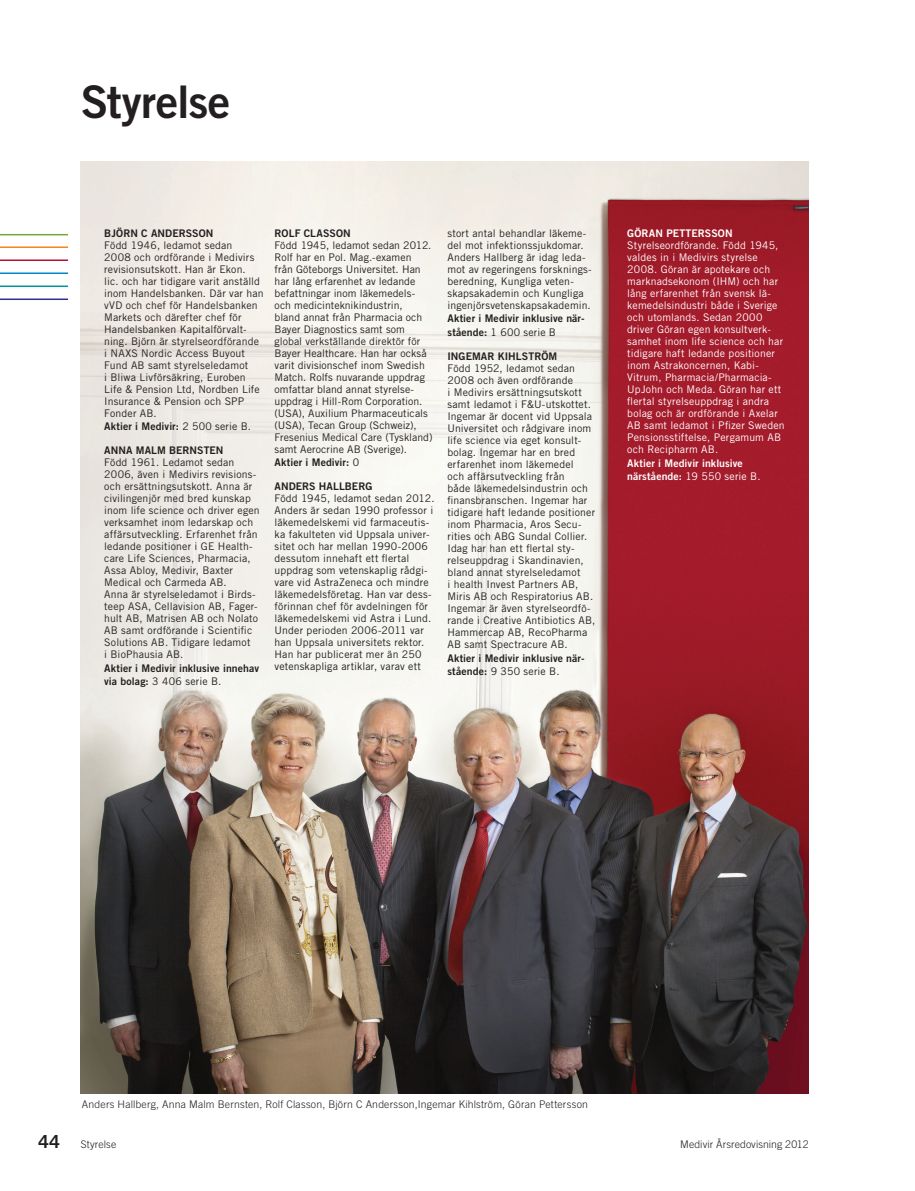
<style>
.page{position:relative;width:915px;height:1191px;background:#fff}
.page>*{position:absolute;margin:0;border:0;box-sizing:border-box;transform-origin:0 0}
.t1{font:45px "Trade Gothic LT Std Bd 2";letter-spacing:-.02em;color:#231f20}
.t2{font:10.5px/12px "Trade Gothic LT Std";letter-spacing:.015em;color:#231f20}
.t3{font:10.5px/12px "Trade Gothic LT Std";letter-spacing:.015em;color:#fff}
.t4{font:10.5px "Trade Gothic LT Std Bd 2";letter-spacing:.01em;color:#231f20}
.t5{font:300 10.5px "Trade Gothic LT Std";letter-spacing:.015em;color:#231f20}
.t6{font:10.5px "Trade Gothic LT Std Bd 2";letter-spacing:.005em;color:#fff}
.s1{font-family:"Trade Gothic LT Std"}
.s2{font-family:"Trade Gothic LT Std Bd 2"}
.s3{font-family:"Trade Gothic LT Std Bd 2";font-weight:400;font-size:18px}
</style>
<div class="page">
<hr style="left:0;top:246px;width:68px;height:2px;background:#f58520">
<hr style="left:0;top:234px;width:68px;height:1px;background:#77a73a">
<hr style="left:0;top:259px;width:68px;height:2px;background:#b71330">
<hr style="left:0;top:272px;width:68px;height:2px;background:#0088c7">
<hr style="left:0;top:285px;width:68px;height:2px;background:#0095a1">
<hr style="left:0;top:298px;width:68px;height:2px;background:#31308f">
<img style="left:81px;top:161px;width:727px;height:932px">
<h1 class="t1" style="left:81px;top:74px;width:151px">Styrelse</h1>
<p class="t4" style="left:104px;top:226px;width:76px">Björn C Andersso</p>
<p class="t4" style="left:206px;top:226px;width:9px">n</p>
<p class="t2" style="left:104px;top:239px;width:161px">Född 1946, ledamot sedan<br>2008 och ordförande i Medivirs revisionsutskott. Han är Ekon.<br>lic. och har tidigare varit anställd inom Handelsbanken. Där var han vVD och chef för Handelsbanken<br>Markets och därefter chef för<br>Handelsbanken Kapitalförvalt&shy;ning. Björn är styrelseordförande i NAXS Nordic Access Buyout<br>Fund AB samt styrelseledamot<br>i Bliwa Livförsäkring, Euroben<br>Life &amp; Pension Ltd, Nordben Life<br>Insurance &amp; Pension och SPP<br>Fonder AB.</p>
<p class="t4" style="left:104px;top:420px;width:148px">Aktier i Medivir: <span class="s1">2 500 serie B.</span></p>
<p class="t4" style="left:104px;top:444px;width:40px">Anna Mal</p>
<p class="t4" style="left:157px;top:444px;width:68px">m Bernsten</p>
<p class="t2" style="left:104px;top:456px;width:157px">Född 1961. Ledamot sedan<br>2006, även i Medivirs revisions&shy;och ersättningsutskott. Anna är civilingenjör med bred kunskap inom life science och driver egen verksamhet inom ledarskap och affärsutveckling. Erfarenhet från ledande positioner i GE Health&shy;care Life Sciences, Pharmacia,<br>Assa Abloy, Medivir, Baxter<br>Medical och Carmeda AB.<br>Anna är styrelseledamot i Birds&shy;teep ASA, Cellavision AB, Fager&shy;hult AB, Matrisen AB och Nolato<br>AB samt ordförande i Scientific<br>Solutions AB. Tidigare ledamot<br>i BioPhausia AB.</p>
<p class="t4" style="left:104px;top:661px;width:156px">Aktier i Medivir inklusive innehav</p>
<p class="t2" style="left:104px;top:675px;width:119px"><span class="s2">via bolag:</span> 3 406 serie B.</p>
<p class="t4" style="left:274px;top:226px;width:15px">Rolf</p>
<p class="t4" style="left:304px;top:226px;width:8px">Classo</p>
<p class="t4" style="left:343px;top:226px;width:9px">n</p>
<p class="t2" style="left:274px;top:239px;width:159px">Född 1945, ledamot sedan 2012.<br>Rolf har en Pol. Mag.-examen<br>från Göteborgs Universitet. Han har lång erfarenhet av ledande befattningar inom läkemedels&shy;och medicinteknikindustrin,<br>bland annat från Pharmacia och<br>Bayer Diagnostics samt som global verkställande direktör för<br>Bayer Healthcare. Han har också varit divisionschef inom Swedish<br>Match. Rolfs nuvarande uppdrag omfattar bland annat styrelse&shy;uppdrag i Hill-Rom Corporation. (USA), Auxilium Pharmaceuticals (USA), Tecan Group (Schweiz),<br>Fresenius Medical Care (Tyskland) samt Aerocrine AB (Sverige).</p>
<p class="t4" style="left:274px;top:456px;width:86px">Aktier i Medivir: <span class="s1">0</span></p>
<p class="t4" style="left:274px;top:480px;width:29px">Anders</p>
<p class="t4" style="left:319px;top:480px;width:8px">Hallber</p>
<p class="t4" style="left:365px;top:480px;width:9px">g</p>
<p class="t2" style="left:274px;top:492px;width:161px">Född 1945, ledamot sedan 2012.<br>Anders är sedan 1990 professor i läkemedelskemi vid farmaceutis&shy;ka fakulteten vid Uppsala univer&shy;sitet och har mellan 1990-2006 dessutom innehaft ett flertal uppdrag som vetenskaplig rådgi&shy;vare vid AstraZeneca och mindre läkemedelsföretag. Han var dess&shy;förinnan chef för avdelningen för läkemedelskemi vid Astra i Lund.<br>Under perioden 2006-2011 var han Uppsala universitets rektor.<br>Han har publicerat mer än 250 vetenskapliga artiklar, varav ett</p>
<p class="t2" style="left:447px;top:227px;width:146px">stort antal behandlar läkeme&shy;del mot infektionssjukdomar.<br>Anders Hallberg är idag leda&shy;mot av regeringens forsknings&shy;beredning, Kungliga veten&shy;skapsakademin och Kungliga ingenjörsvetenskapsakademin.</p>
<p class="t4" style="left:447px;top:312px;width:138px">Aktier i Medivir inklusive när-</p>
<p class="t2" style="left:447px;top:326px;width:110px"><span class="s2">stående:</span> 1 600 serie B</p>
<p class="t4" style="left:447px;top:349px;width:76px">Ingemar Ki hlstr</p>
<p class="t4" style="left:541px;top:349px;width:17px">öm</p>
<p class="t2" style="left:447px;top:362px;width:149px">Född 1952, ledamot sedan<br>2008 och även ordförande<br>i Medivirs ersättningsutskott samt ledamot i F&amp;U-utskottet.<br>Ingemar är docent vid Uppsala<br>Universitet och rådgivare inom life science via eget konsult&shy;bolag. Ingemar har en bred erfarenhet inom läkemedel<br>och affärsutveckling från<br>både läkemedelsindustrin och finansbranschen. Ingemar har tidigare haft ledande positioner inom Pharmacia, Aros Secu&shy;rities och ABG Sundal Collier.<br>Idag har han ett flertal sty&shy;relseuppdrag i Skandinavien, bland annat styrelseledamot<br>i health Invest Partners AB,<br>Miris AB och Respiratorius AB.<br>Ingemar är även styrelseordfö&shy;rande i Creative Antibiotics AB,<br>Hammercap AB, RecoPharma<br>AB samt Spectracure AB.</p>
<p class="t4" style="left:447px;top:651px;width:138px">Aktier i Medivir inklusive när-</p>
<p class="t2" style="left:447px;top:665px;width:114px"><span class="s2">stående:</span> 9 350 serie B.</p>
<p class="t6" style="left:627px;top:227px;width:53px">Göran Pettersso</p>
<p class="t6" style="left:724px;top:227px;width:9px">n</p>
<p class="t3" style="left:627px;top:239px;width:159px">Styrelseordförande. Född 1945, valdes in i Medivirs styrelse<br>2008. Göran är apotekare och marknadsekonom (IHM) och har lång erfarenhet från svensk lä&shy;kemedelsindustri både i Sverige och utomlands. Sedan 2000 driver Göran egen konsultverk&shy;samhet inom life science och har tidigare haft ledande positioner inom Astrakoncernen, Kabi-<br>Vitrum, Pharmacia/Pharmacia-<br>UpJohn och Meda. Göran har ett flertal styrelseuppdrag i andra bolag och är ordförande i Axelar<br>AB samt ledamot i Pfizer Sweden<br>Pensionsstiftelse, Pergamum AB och Recipharm AB.</p>
<p class="t6" style="left:627px;top:456px;width:117px">Aktier i Medivir inklusive</p>
<p class="t3" style="left:627px;top:470px;width:135px"><span class="s2">närstående:</span> 19 550 serie B.</p>
<p class="t5" style="left:82px;top:1098px;width:507px">Anders Hallberg, Anna Malm Bernsten, Rolf Classon, Björn C Andersson,Ingemar Kihlström, Göran Pettersson</p>
<p class="t5" style="left:38px;top:1138px;width:79px"><span class="s3">44</span> Styrelse</p>
<p class="t5" style="left:680px;top:1138px;width:130px">Medivir Årsredovisning 2012</p>
</div>
